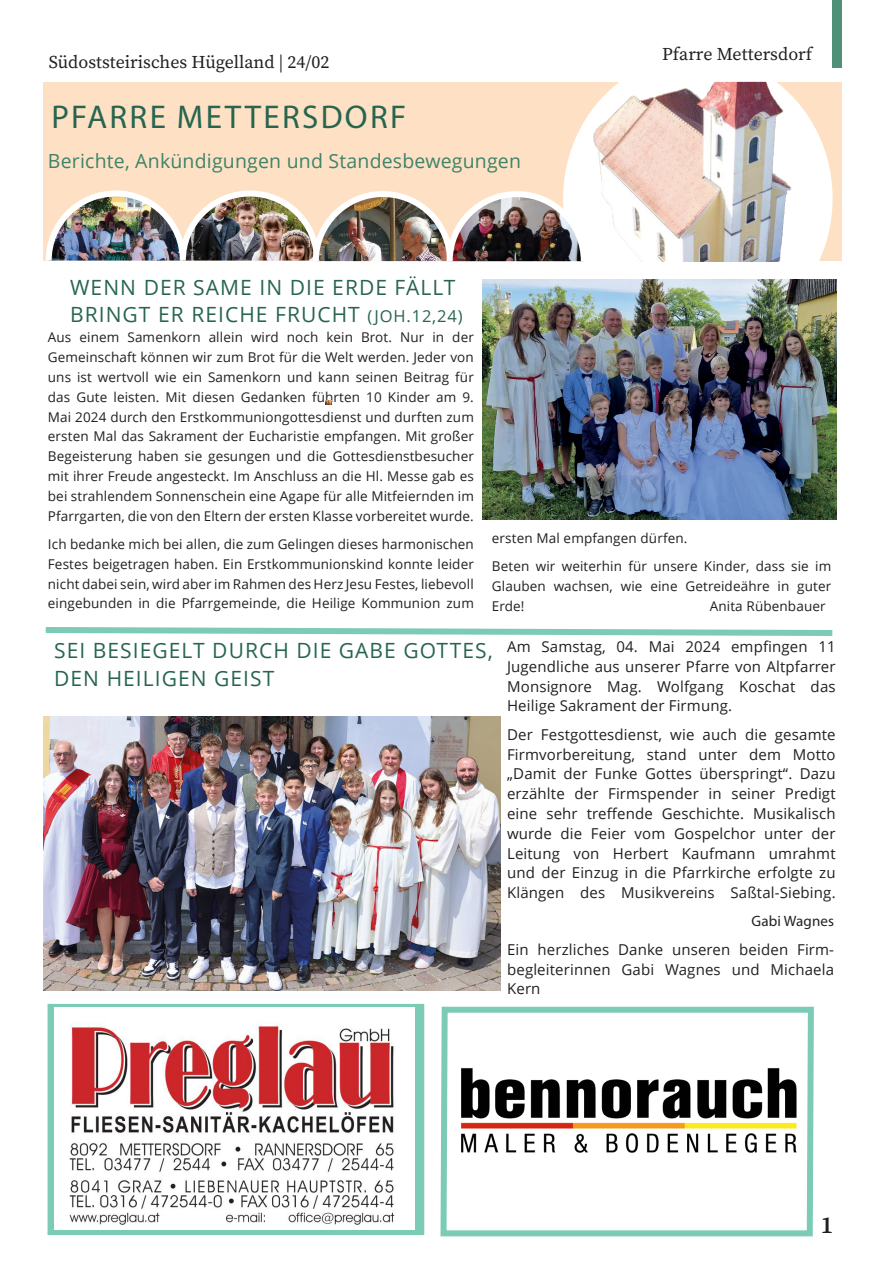
<style>
.page{position:relative;width:893px;height:1263px;background:#fff}
.page>*{position:absolute;margin:0;border:0;box-sizing:border-box;transform-origin:0 0}
.Überschrift{font:33px "Myriad Pro";letter-spacing:.07em;color:#27654f}
.t1{font:24px "Source Serif Variable";color:#231f20}
.Überschrift-2{font:21px/27px "Open Sans";letter-spacing:.05em;color:#27654f}
.Unterüberschrift{font:19.5px "Open Sans";letter-spacing:.01em;color:#3d8369}
.t2{font:18px "Source Serif Variable";color:#231f20}
.Seitentext{font:15px/19.8px "Open Sans";letter-spacing:.01em;color:#231f20;text-align:justify}
.Seitentext-2{font:15px "Myriad Pro";letter-spacing:.01em;color:#231f20}
.Seitentext-3{font:13.5px/19.8px "Open Sans";letter-spacing:.01em;color:#231f20;text-align:justify}
.s1{font-size:16.5px}
</style>
<div class="page">
<div style="left:833px;top:0;width:9px;height:68px;background:#508f78"></div>
<div style="left:44px;top:82px;width:798px;height:178px;background:#fee1c4"></div>
<img style="left:563px;top:82px;width:270px;height:180px">
<svg style="left:440px;top:1006px;width:374px;height:231px"></svg>
<div style="left:48px;top:1004px;width:376px;height:231px;border:10px solid #7ccbb7"></div>
<img style="left:44px;top:717px;width:457px;height:274px">
<img style="left:43px;top:187px;width:547px;height:75px">
<svg style="left:326px;top:400px;width:6px;height:4px"></svg>
<img style="left:457px;top:1054px;width:344px;height:115px">
<svg style="left:45px;top:627px;width:788px;height:9px"></svg>
<img style="left:54px;top:1007px;width:360px;height:223px">
<img style="left:483px;top:279px;width:354px;height:240px">
<h3 class="t2" style="left:49px;top:50px;width:282px">Südoststeirisches Hügelland | 24/02</h3>
<p class="Überschrift" style="left:51px;top:97px;width:356px">PFARRE METTERSDORF</p>
<p class="Unterüberschrift" style="left:48px;top:148px;width:475px">Berichte, Ankündigungen und Standesbewegungen</p>
<p class="Überschrift-2" style="left:70px;top:274px;width:394px">WENN DER SAME IN DIE ERDE FÄLLT<br>BRINGT ER REICHE FRUCHT <span class="s1">(JOH.12,24)</span></p>
<h3 class="t2" style="left:662px;top:42px;width:151px">Pfarre Mettersdorf</h3>
<p class="Seitentext-3" style="left:48px;top:327px;width:428px">Aus einem Samenkorn allein wird noch kein Brot. Nur in der Gemeinschaft können wir zum Brot für die Welt werden. Jeder von uns ist wertvoll wie ein Samenkorn und kann seinen Beitrag für das Gute leisten. Mit diesen Gedanken führten 10 Kinder am 9.<br>Mai 2024 durch den Erstkommuniongottesdienst und durften zum ersten Mal das Sakrament der Eucharistie empfangen. Mit großer Begeisterung haben sie gesungen und die Gottesdienstbesucher mit ihrer Freude angesteckt. Im Anschluss an die Hl. Messe gab es bei strahlendem Sonnenschein eine Agape für alle Mitfeiernden im Pfarrgarten, die von den Eltern der ersten Klasse vorbereitet wurde.</p>
<p class="Seitentext-3" style="left:48px;top:534px;width:428px">Ich bedanke mich bei allen, die zum Gelingen dieses harmonischen Festes beigetragen haben. Ein Erstkommunionskind konnte leider nicht dabei sein, wird aber im Rahmen des Herz Jesu Festes, liebevoll eingebunden in die Pfarrgemeinde, die Heilige Kommunion zum</p>
<p class="Seitentext-3" style="left:492px;top:528px;width:197px">ersten Mal empfangen dürfen.</p>
<p class="Seitentext-3" style="left:492px;top:556px;width:341px">Beten wir weiterhin für unsere Kinder, dass sie im Glauben wachsen, wie eine Getreideähre in guter Erde!</p>
<p class="Seitentext-3" style="left:710px;top:596px;width:117px">Anita Rübenbauer</p>
<p class="Überschrift-2" style="left:54px;top:637px;width:440px">SEI BESIEGELT DURCH DIE GABE GOTTES,<br>DEN HEILIGEN GEIST</p>
<p class="Seitentext" style="left:507px;top:636px;width:330px">Am Samstag, 04. Mai 2024 empfingen 11<br>Jugendliche aus unserer Pfarre von Altpfarrer Monsignore Mag. Wolfgang Koschat das Heilige Sakrament der Firmung.</p>
<p class="Seitentext" style="left:507px;top:724px;width:330px">Der Festgottesdienst, wie auch die gesamte Firmvorbereitung, stand unter dem Motto „Damit der Funke Gottes überspringt“. Dazu erzählte der Firmspender in seiner Predigt eine sehr treffende Geschichte. Musikalisch wurde die Feier vom Gospelchor unter der Leitung von Herbert Kaufmann umrahmt und der Einzug in die Pfarrkirche erfolgte zu Klängen des Musikvereins Saßtal-Siebing.</p>
<p class="Seitentext-2" style="left:751px;top:912px;width:84px">Gabi Wagnes</p>
<p class="Seitentext" style="left:507px;top:939px;width:329px">Ein herzliches Danke unseren beiden Firm&shy;begleiterinnen Gabi Wagnes und Michaela Kern</p>
<h2 class="t1" style="left:821px;top:1209px;width:14px">1</h2>
</div>
